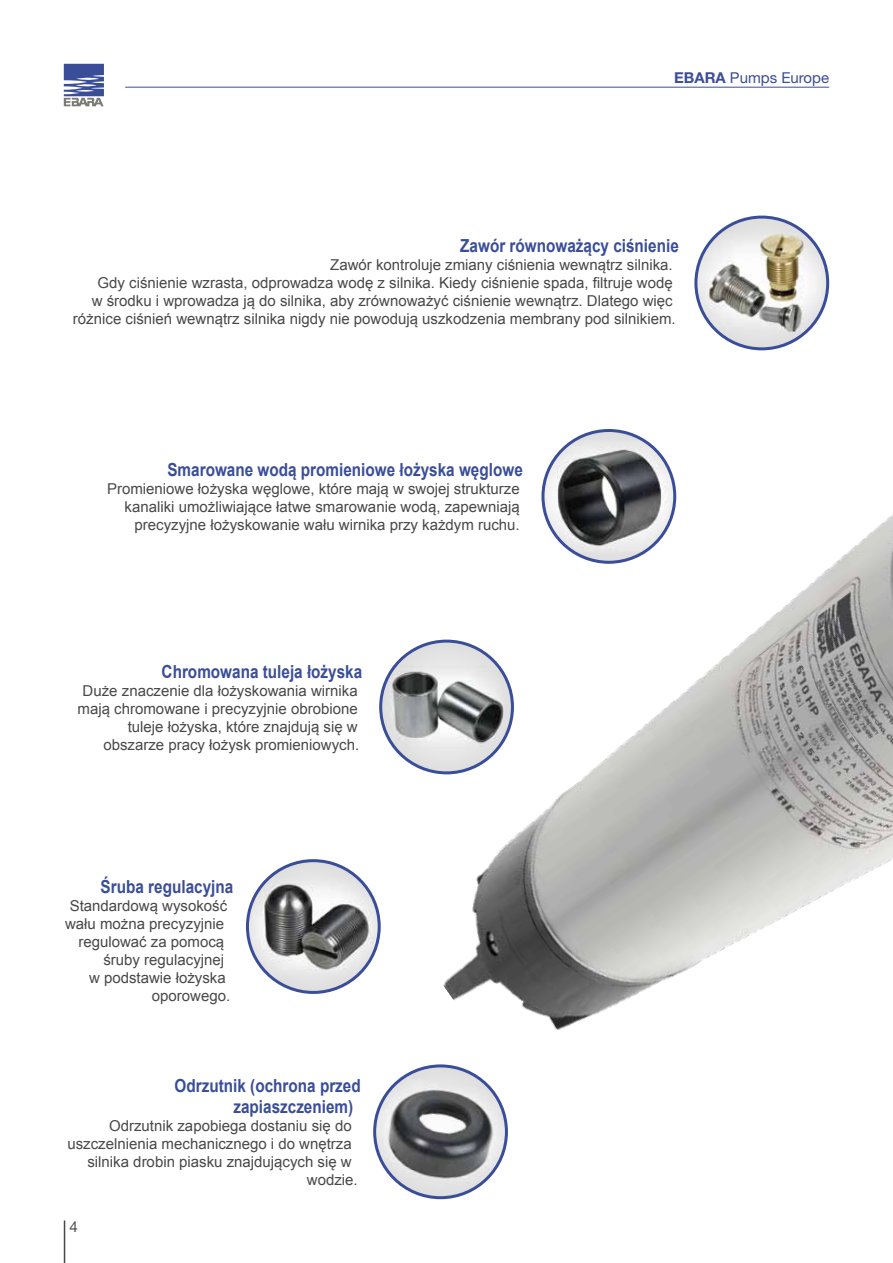
<style>
.page{position:relative;width:893px;height:1263px;background:#fff}
.page>*{position:absolute;margin:0;border:0;box-sizing:border-box;transform-origin:0 0}
.t1{font:700 18px/21.6px "Arial";color:#3a4d98;scale:.85 1}
.t2{font:15px/18px "Arial";color:#484848;text-align:right}
.t3{font:15px "Helvetica Neue";color:#3a4d98}
.t4{font:15px "Helvetica Neue";color:#484848}
.s1{font-weight:700}
</style>
<div class="page">
<hr style="left:64px;top:1220px;width:1px;height:43px;background:#484848">
<svg style="left:64px;top:64px;width:40px;height:42px;background:#7480ad"></svg>
<hr style="left:125px;top:87px;width:704px;height:1px;background:#3a4d98">
<img style="left:373px;top:498px;width:520px;height:650px">
<svg style="left:696px;top:217px;width:132px;height:132px;background:#cfd1d9"></svg>
<img style="left:697px;top:233px;width:131px;height:99px">
<div style="left:694px;top:216px;width:135px;height:134px;border:3px solid #3a4d98;border-radius:50%"></div>
<svg style="left:543px;top:430px;width:132px;height:132px"></svg>
<img style="left:543px;top:440px;width:132px;height:112px">
<div style="left:541px;top:429px;width:135px;height:135px;border:3px solid #3a4d98;border-radius:50%"></div>
<svg style="left:381px;top:641px;width:131px;height:132px;background:#d3d4db"></svg>
<img style="left:390px;top:665px;width:113px;height:83px">
<div style="left:379px;top:640px;width:135px;height:134px;border:3px solid #3a4d98;border-radius:50%"></div>
<svg style="left:247px;top:861px;width:132px;height:131px;background:#d0d2d9"></svg>
<img style="left:247px;top:877px;width:132px;height:99px">
<div style="left:246px;top:859px;width:135px;height:135px;border:3px solid #3a4d98;border-radius:50%"></div>
<svg style="left:375px;top:1066px;width:131px;height:132px"></svg>
<img style="left:375px;top:1075px;width:131px;height:114px">
<div style="left:373px;top:1064px;width:135px;height:135px;border:3px solid #3a4d98;border-radius:50%"></div>
<p class="t3" style="left:674px;top:68px;width:157px"><span class="s1">EBARA</span> Pumps Europe</p>
<p class="t1" style="left:460px;top:235px;width:259px">Zawór równoważący ciśnienie</p>
<p class="t2" style="left:73px;top:256px;width:604px">Zawór kontroluje zmiany ciśnienia wewnątrz silnika.<br>Gdy ciśnienie wzrasta, odprowadza wodę z silnika. Kiedy ciśnienie spada, filtruje wodę<br>w środku i wprowadza ją do silnika, aby zrównoważyć ciśnienie wewnątrz. Dlatego więc różnice ciśnień wewnątrz silnika nigdy nie powodują uszkodzenia membrany pod silnikiem.</p>
<p class="t1" style="left:167px;top:459px;width:420px">Smarowane wodą promieniowe łożyska węglowe</p>
<p class="t2" style="left:107px;top:480px;width:414px">Promieniowe łożyska węglowe, które mają w swojej strukturze kanaliki umożliwiające łatwe smarowanie wodą, zapewniają precyzyjne łożyskowanie wału wirnika przy każdym ruchu.</p>
<p class="t1" style="left:162px;top:661px;width:238px">Chromowana tuleja łożyska</p>
<p class="t2" style="left:78px;top:681px;width:283px">Duże znaczenie dla łożyskowania wirnika mają chromowane i precyzyjnie obrobione tuleje łożyska, które znajdują się w obszarze pracy łożysk promieniowych.</p>
<p class="t1" style="left:101px;top:876px;width:158px">Śruba regulacyjna</p>
<p class="t2" style="left:70px;top:896px;width:159px">Standardową wysokość</p>
<p class="t2" style="left:65px;top:914px;width:161px">wału można precyzyjnie</p>
<p class="t2" style="left:78px;top:932px;width:147px">regulować za pomocą</p>
<p class="t2" style="left:103px;top:950px;width:122px">śruby regulacyjnej</p>
<p class="t2" style="left:89px;top:968px;width:138px">w podstawie łożyska</p>
<p class="t2" style="left:152px;top:986px;width:80px">oporowego.</p>
<p class="t1" style="left:233px;top:1075px;width:151px;text-indent:-59px">Odrzutnik (ochrona przed zapiaszczeniem)</p>
<p class="t2" style="left:109px;top:1117px;width:244px">Odrzutnik zapobiega dostaniu się do</p>
<p class="t2" style="left:67px;top:1135px;width:286px">uszczelnienia mechanicznego i do wnętrza</p>
<p class="t2" style="left:87px;top:1153px;width:266px">silnika drobin piasku znajdujących się w</p>
<p class="t2" style="left:307px;top:1171px;width:52px">wodzie.</p>
<p class="t4" style="left:70px;top:1218px;width:10px">4</p>
</div>
